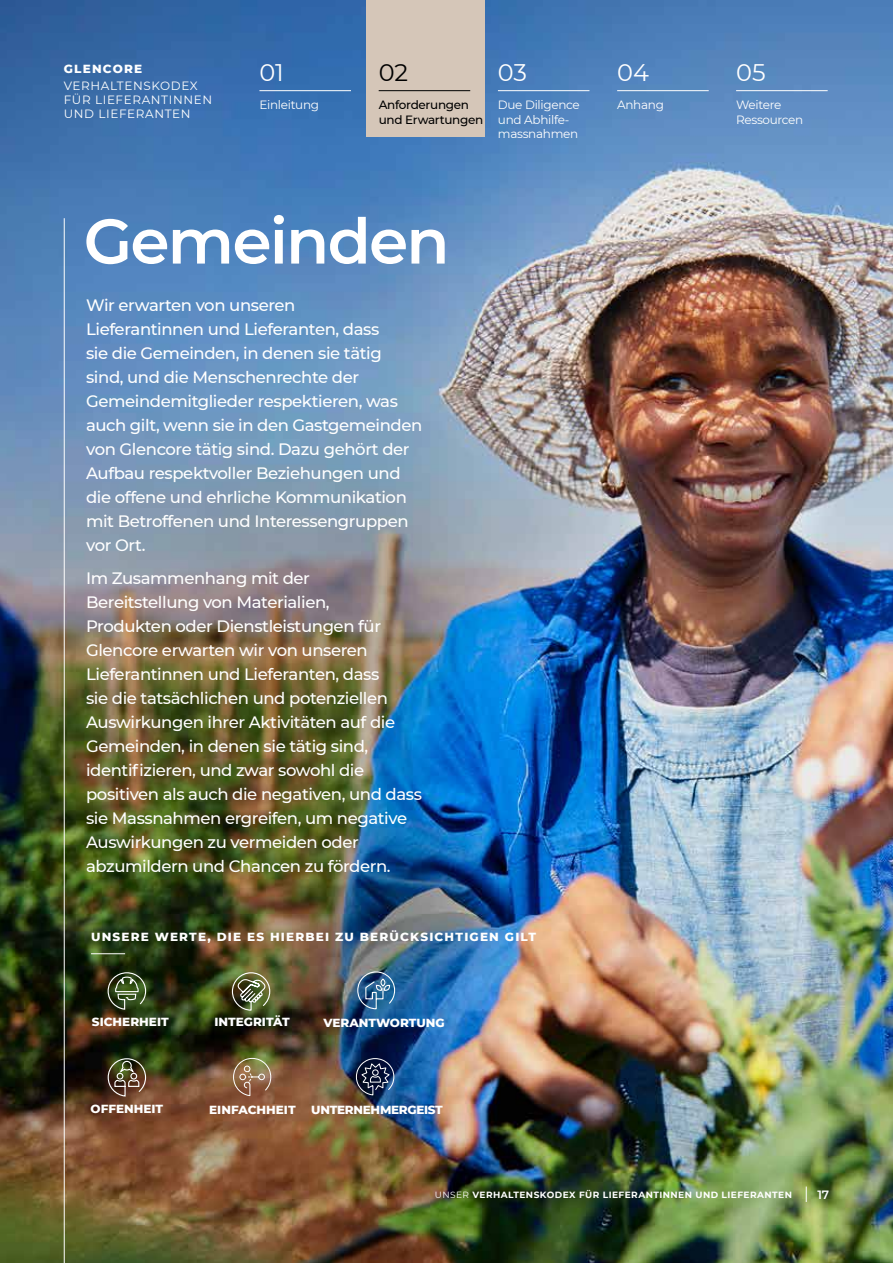
<style>
.page{position:relative;width:893px;height:1263px;background:#fff}
.page>*{position:absolute;margin:0;border:0;box-sizing:border-box;transform-origin:0 0}
.t1{font:600 63px "Montserrat";letter-spacing:-.03em;color:#fff}
.t2{font:24px "Montserrat";color:#fff}
.t3{font:24px "Montserrat";color:#000}
.t4{font:500 16.5px/24px "Montserrat";letter-spacing:-.025em;color:#fff}
.t5{font:12px/14.4px "Montserrat";letter-spacing:-.025em;color:#fff}
.t6{font:800 12px "Montserrat";color:#fff}
.t7{font:800 12px "Montserrat";letter-spacing:.1em;color:#fff}
.t8{font:12px/14.4px "Montserrat";letter-spacing:.05em;color:#fff}
.t9{font:500 12px/14.4px "Montserrat";letter-spacing:-.025em;color:#000}
.t10{font:800 12px "Montserrat";letter-spacing:-.025em;color:#fff}
.t11{font:600 12px "Montserrat";color:#fff}
.t12{font:700 9px "Montserrat";letter-spacing:.05em;color:#fff}
.s1{font-weight:400}
</style>
<div class="page">
<img style="left:0;top:0;width:893px;height:1263px">
<hr style="left:64px;top:218px;width:1px;height:1045px;background:#fff">
<svg style="left:357px;top:971px;width:39px;height:39px;background:#44729a"></svg>
<hr style="left:91px;top:953px;width:34px;height:1px;background:#fff">
<svg style="left:107px;top:972px;width:40px;height:38px;background:#4d5e3a"></svg>
<svg style="left:356px;top:1058px;width:39px;height:38px"></svg>
<svg style="left:233px;top:1058px;width:38px;height:38px"></svg>
<svg style="left:231px;top:972px;width:40px;height:39px;background:#6f7550"></svg>
<svg style="left:107px;top:1058px;width:40px;height:39px;background:#665840"></svg>
<svg style="left:806px;top:1186px;width:1px;height:16px"></svg>
<hr style="left:736px;top:90px;width:92px;height:1px;background:#fff">
<hr style="left:617px;top:90px;width:92px;height:1px;background:#fff">
<hr style="left:498px;top:90px;width:91px;height:1px;background:#fff">
<hr style="left:259px;top:90px;width:92px;height:1px;background:#fff">
<div style="left:366px;top:0;width:119px;height:136px;background:#d5c6b8"></div>
<hr style="left:379px;top:90px;width:91px;height:1px;background:#000">
<p class="t7" style="left:64px;top:60px;width:80px">GLENCORE</p>
<p class="t8" style="left:64px;top:78px;width:150px">VERHALTENSKODEX<br>FÜR LIEFERANTINNEN<br>UND LIEFERANTEN</p>
<h2 class="t2" style="left:259px;top:56px;width:26px">01</h2>
<p class="t5" style="left:259px;top:98px;width:61px">Einleitung</p>
<h2 class="t3" style="left:379px;top:56px;width:31px">02</h2>
<p class="t9" style="left:379px;top:97px;width:106px">Anforderungen und Erwartungen</p>
<h2 class="t2" style="left:498px;top:56px;width:31px">03</h2>
<p class="t5" style="left:498px;top:98px;width:83px">Due Diligence und Abhilfe&shy;massnahmen</p>
<h1 class="t1" style="left:84px;top:197px;width:367px">Gemeinden</h1>
<p class="t4" style="left:86px;top:293px;width:338px">Wir erwarten von unseren<br>Lieferantinnen und Lieferanten, dass<br>sie die Gemeinden, in denen sie tätig sind, und die Menschenrechte der Gemeindemitglieder respektieren, was auch gilt, wenn sie in den Gastgemeinden von Glencore tätig sind. Dazu gehört der Aufbau respektvoller Beziehungen und die offene und ehrliche Kommunikation mit Betroffenen und Interessengruppen vor Ort.</p>
<p class="t4" style="left:86px;top:565px;width:337px">Im Zusammenhang mit der Bereitstellung von Materialien,<br>Produkten oder Dienstleistungen für Glencore erwarten wir von unseren Lieferantinnen und Lieferanten, dass<br>sie die tatsächlichen und potenziellen Auswirkungen ihrer Aktivitäten auf die Gemeinden, in denen sie tätig sind, identifizieren, und zwar sowohl die positiven als auch die negativen, und dass sie Massnahmen ergreifen, um negative Auswirkungen zu vermeiden oder abzumildern und Chancen zu fördern.</p>
<p class="t7" style="left:91px;top:928px;width:446px">UNSERE WERTE, DIE ES HIERBEI ZU BERÜCKSICHTIGEN GILT</p>
<p class="t6" style="left:214px;top:1013px;width:77px">INTEGRITÄT</p>
<p class="t6" style="left:92px;top:1013px;width:78px">SICHERHEIT</p>
<p class="t6" style="left:324px;top:1014px;width:123px">VERANTWORTUNG</p>
<p class="t6" style="left:91px;top:1100px;width:74px">OFFENHEIT</p>
<p class="t6" style="left:209px;top:1101px;width:88px">EINFACHHEIT</p>
<p class="t10" style="left:311px;top:1101px;width:133px">UNTERNEHMERGEIST</p>
<h2 class="t2" style="left:617px;top:56px;width:33px">04</h2>
<p class="t5" style="left:617px;top:98px;width:48px">Anhang</p>
<h2 class="t2" style="left:736px;top:56px;width:31px">05</h2>
<p class="t5" style="left:736px;top:98px;width:69px">Weitere<br>Ressourcen</p>
<p class="t12" style="left:435px;top:1188px;width:359px"><span class="s1">UNSER</span> VERHALTENSKODEX FÜR LIEFERANTINNEN UND LIEFERANTEN</p>
<p class="t11" style="left:817px;top:1186px;width:13px">17</p>
</div>
